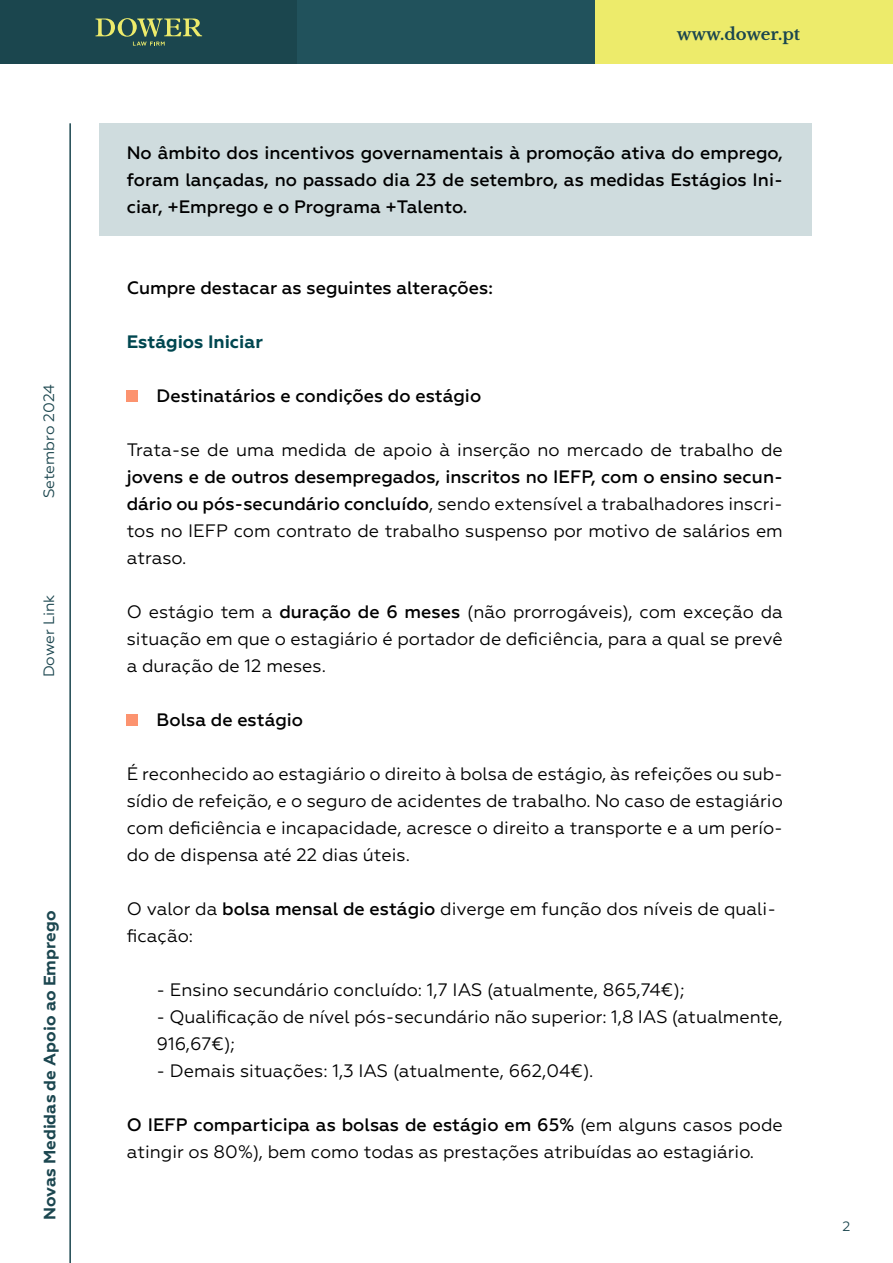
<style>
.page{position:relative;width:893px;height:1263px;background:#fff}
.page>*{position:absolute;margin:0;border:0;box-sizing:border-box;transform-origin:0 0}
.t1{font:18px/27px "Geometria";color:#000;text-align:justify}
.t2{font:500 18px/27px "Geometria";color:#000;text-align:justify}
.t3{font:700 18px "Geometria";color:#004750}
.t4{font:700 16.5px "Geometria";color:#1b464f}
.t5{font:700 16.5px "Libre Baskerville";color:#1b464e}
.t6{font:15px "Geometria";color:#1b464e}
.t7{font:15px "Geometria";color:#1b464f}
.t8{font:13.5px "Geometria";color:#1b464e}
.s1{font-weight:500}
</style>
<div class="page">
<div style="left:0;top:0;width:298px;height:64px;background:#1b464e"></div>
<div style="left:298px;top:0;width:297px;height:64px;background:#21525c"></div>
<div style="left:595px;top:0;width:298px;height:64px;background:#edeb6b"></div>
<svg style="left:96px;top:18px;width:106px;height:28px"></svg>
<hr style="left:69px;top:123px;width:2px;height:1140px;background:#1b464f">
<div style="left:99px;top:123px;width:713px;height:113px;background:#cfdcde"></div>
<div style="left:127px;top:390px;width:11px;height:11px;background:#fc936f"></div>
<div style="left:127px;top:715px;width:11px;height:11px;background:#fc936f"></div>
<p class="t6" style="left:40px;top:498px;width:116px;rotate:-90deg">Setembro 2024</p>
<p class="t7" style="left:40px;top:677px;width:85px;rotate:-90deg">Dower Link</p>
<p class="t4" style="left:40px;top:1220px;width:311px;rotate:-90deg">Novas Medidas de Apoio ao Emprego</p>
<p class="t5" style="left:677px;top:24px;width:125px">www.dower.pt</p>
<p class="t2" style="left:127px;top:139px;width:658px">No âmbito dos incentivos governamentais à promoção ativa do emprego, foram lançadas, no passado dia 23 de setembro, as medidas Estágios Ini&shy;ciar, +Emprego e o Programa +Talento.</p>
<p class="t2" style="left:127px;top:274px;width:368px">Cumpre destacar as seguintes alterações:</p>
<p class="t3" style="left:127px;top:331px;width:138px">Estágios Iniciar</p>
<p class="t2" style="left:156px;top:382px;width:326px">Destinatários e condições do estágio</p>
<p class="t1" style="left:127px;top:436px;width:658px">Trata-se de uma medida de apoio à inserção no mercado de trabalho de</p>
<p class="t1" style="left:127px;top:463px;width:658px"><span class="s1">jovens e de outros desempregados, inscritos no IEFP, com o ensino secun&shy;dário ou pós-secundário concluído</span>, sendo extensível a trabalhadores inscri&shy;tos no IEFP com contrato de trabalho suspenso por motivo de salários em atraso.</p>
<p class="t1" style="left:127px;top:598px;width:658px">O estágio tem a <span class="s1">duração de 6 meses</span> (não prorrogáveis), com exceção da situação em que o estagiário é portador de deficiência, para a qual se prevê a duração de 12 meses.</p>
<p class="t2" style="left:156px;top:706px;width:148px">Bolsa de estágio</p>
<p class="t1" style="left:127px;top:760px;width:658px">É reconhecido ao estagiário o direito à bolsa de estágio, às refeições ou sub&shy;sídio de refeição, e o seguro de acidentes de trabalho. No caso de estagiário com deficiência e incapacidade, acresce o direito a transporte e a um perío&shy;do de dispensa até 22 dias úteis.</p>
<p class="t1" style="left:127px;top:895px;width:651px">O valor da <span class="s1">bolsa mensal de estágio</span> diverge em função dos níveis de quali&shy;ficação:</p>
<p class="t1" style="left:156px;top:976px;width:529px">- Ensino secundário concluído: 1,7 IAS (atualmente, 865,74€);</p>
<p class="t1" style="left:156px;top:1003px;width:628px">- Qualificação de nível pós-secundário não superior: 1,8 IAS (atualmente,<br>916,67€);</p>
<p class="t1" style="left:156px;top:1057px;width:438px">- Demais situações: 1,3 IAS (atualmente, 662,04€).</p>
<p class="t1" style="left:127px;top:1111px;width:658px"><span class="s1">O IEFP comparticipa as bolsas de estágio em 65%</span> (em alguns casos pode atingir os 80%), bem como todas as prestações atribuídas ao estagiário.</p>
<p class="t8" style="left:842px;top:1218px;width:9px">2</p>
</div>
